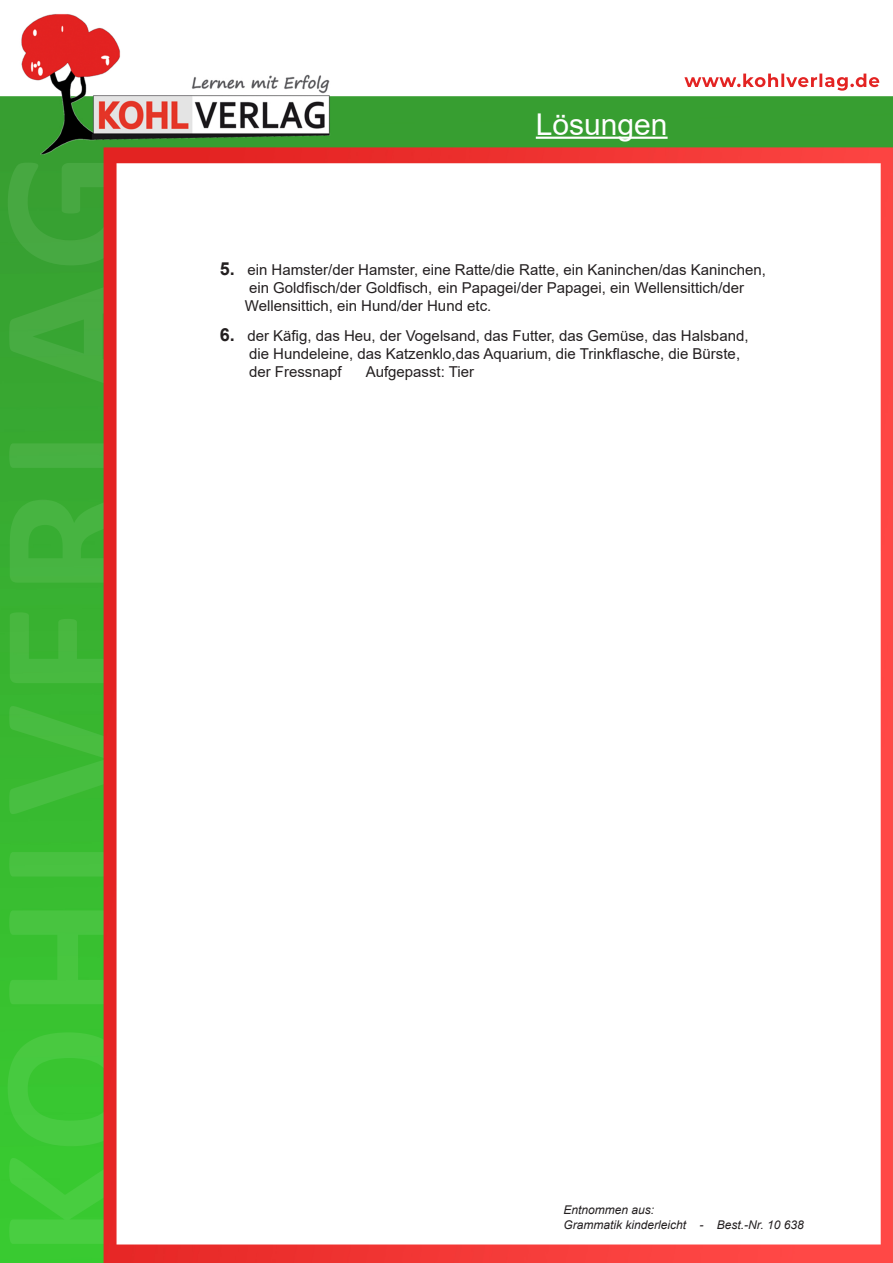
<style>
.page{position:relative;width:893px;height:1263px;background:#fff}
.page>*{position:absolute;margin:0;border:0;box-sizing:border-box;transform-origin:0 0}
.t1{font:30px "Arial";color:#fff}
.t2{font:15px/18px "Arial";color:#231f20}
.t3{font:italic 12px/14.4px "Arial";color:#231f20}
.s1{font-weight:700;font-size:18px}
</style>
<div class="page">
<img style="left:0;top:14px;width:893px;height:1249px">
<hr style="left:536px;top:137px;width:132px;height:2px;background:#fff">
<h1 class="t1" style="left:536px;top:103px;width:133px">Lösungen</h1>
<p class="t2" style="left:245px;top:260px;width:523px;text-indent:-25px"><span class="s1">5.</span> ein Hamster/der Hamster, eine Ratte/die Ratte, ein Kaninchen/das Kaninchen, ein Goldfisch/der Goldfisch, ein Papagei/der Papagei, ein Wellensittich/der<br>Wellensittich, ein Hund/der Hund etc.</p>
<p class="t2" style="left:249px;top:326px;width:501px;text-indent:-29px"><span class="s1">6.</span> der Käfig, das Heu, der Vogelsand, das Futter, das Gemüse, das Halsband, die Hundeleine, das Katzenklo,das Aquarium, die Trinkflasche, die Bürste, der Fressnapf</p>
<p class="t2" style="left:366px;top:362px;width:110px">Aufgepasst: Tier</p>
<p class="t3" style="left:563px;top:1203px;width:242px">Entnommen aus:<br>Grammatik kinderleicht - Best.-Nr. 10 638</p>
</div>
